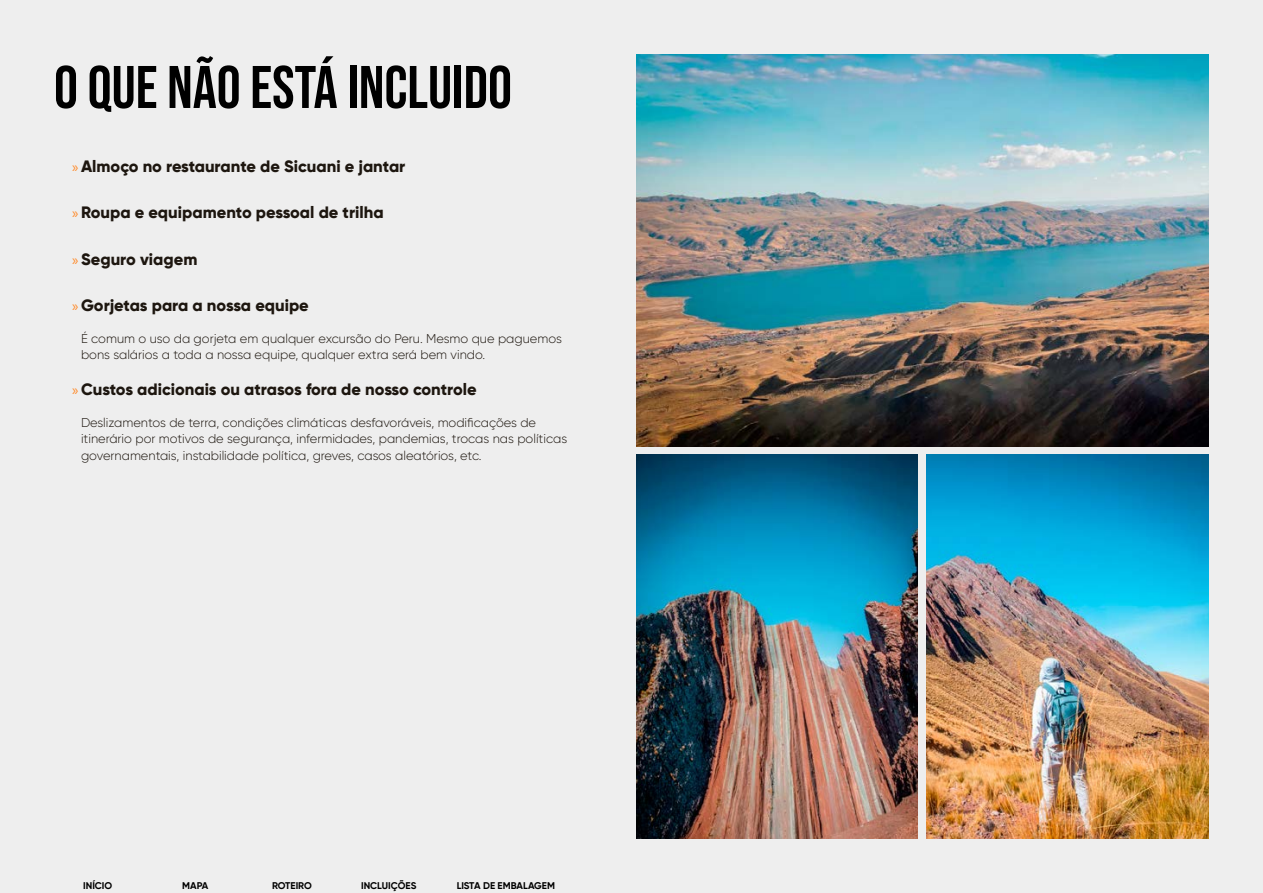
<style>
.page{position:relative;width:1263px;height:893px;background:#eee}
.page>*{position:absolute;margin:0;border:0;box-sizing:border-box;transform-origin:0 0}
.t1{font:60px "Bebas Neue";color:#000}
.t2{font:800 16.5px "Gilroy";color:#1d160f}
.t3{font:300 12.75px/16.5px "Gilroy";color:#1d160f}
.t4{font:700 9.75px "Gilroy";color:#000}
.s1{font-family:"Myriad Pro";font-weight:400;font-size:15px;color:#ff8826}
</style>
<div class="page">
<img style="left:636px;top:54px;width:573px;height:392px">
<img style="left:636px;top:454px;width:282px;height:385px">
<img style="left:927px;top:454px;width:282px;height:385px">
<h1 class="t1" style="left:54px;top:53px;width:459px">O QUE NÃO ESTÁ INCLUIDO</h1>
<p class="t2" style="left:72px;top:156px;width:335px"><span class="s1">»</span> Almoço no restaurante de Sicuani e jantar</p>
<p class="t2" style="left:72px;top:202px;width:313px"><span class="s1">»</span> Roupa e equipamento pessoal de trilha</p>
<p class="t2" style="left:72px;top:249px;width:127px"><span class="s1">»</span> Seguro viagem</p>
<p class="t2" style="left:72px;top:295px;width:238px"><span class="s1">»</span> Gorjetas para a nossa equipe</p>
<p class="t3" style="left:81px;top:330px;width:482px">É comum o uso da gorjeta em qualquer excursão do Peru. Mesmo que paguemos bons salários a toda a nossa equipe, qualquer extra será bem vindo.</p>
<p class="t2" style="left:72px;top:379px;width:406px"><span class="s1">»</span> Custos adicionais ou atrasos fora de nosso controle</p>
<p class="t3" style="left:81px;top:414px;width:488px">Deslizamentos de terra, condições climáticas desfavoráveis, modificações de itinerário por motivos de segurança, infermidades, pandemias, trocas nas políticas governamentais, instabilidade política, greves, casos aleatórios, etc.</p>
<p class="t4" style="left:83px;top:879px;width:31px">INÍCIO</p>
<p class="t4" style="left:182px;top:879px;width:28px">MAPA</p>
<p class="t4" style="left:272px;top:879px;width:41px">ROTEIRO</p>
<p class="t4" style="left:361px;top:879px;width:57px">INCLUIÇÕES</p>
<p class="t4" style="left:457px;top:879px;width:100px">LISTA DE EMBALAGEM</p>
</div>
